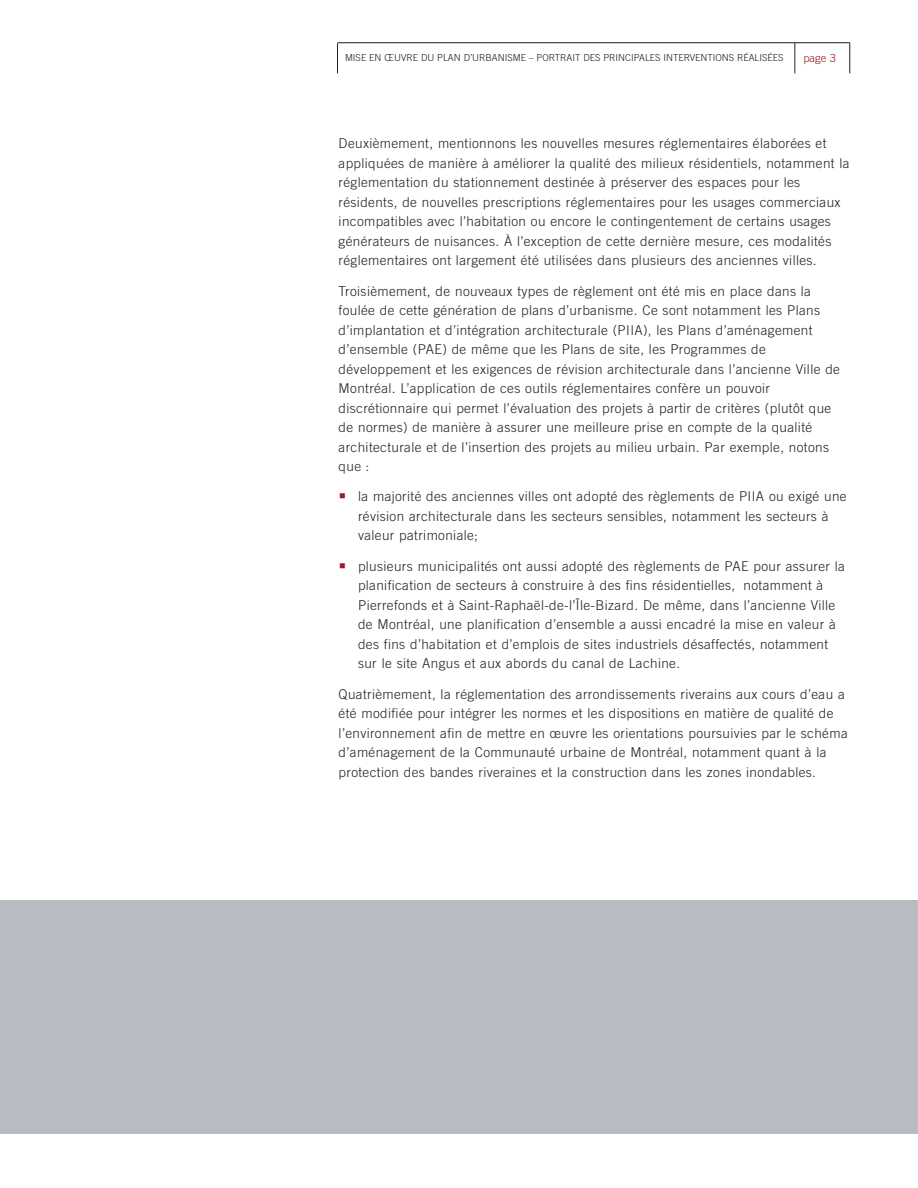
<style>
.page{position:relative;width:918px;height:1188px;background:#fff}
.page>*{position:absolute;margin:0;border:0;box-sizing:border-box;transform-origin:0 0}
.t1{font:300 13.5px/19.5px "Trade Gothic";letter-spacing:.03em;color:#231f20}
.t2{font:300 11.25px "Trade Gothic";color:#9a1a27}
.t3{font:300 9.6px "Trade Gothic";color:#231f20}
.s1{font-family:"Oblong";font-weight:700;font-size:27px;color:#9a1a27}
</style>
<div class="page">
<div style="left:0;top:900px;width:918px;height:234px;background:#b6bcc1"></div>
<hr style="left:338px;top:42px;width:512px;height:1px;background:#231f20">
<hr style="left:337px;top:43px;width:1px;height:30px;background:#231f20">
<hr style="left:795px;top:43px;width:1px;height:30px;background:#231f20">
<hr style="left:850px;top:43px;width:1px;height:30px;background:#231f20">
<p class="t3" style="left:345px;top:54px;width:440px">MISE EN ŒUVRE DU PLAN D’URBANISME – PORTRAIT DES PRINCIPALES INTERVENTIONS RÉALISÉES</p>
<p class="t2" style="left:803px;top:54px;width:34px">page 3</p>
<p class="t1" style="left:339px;top:135px;width:513px">Deuxièmement, mentionnons les nouvelles mesures réglementaires élaborées et appliquées de manière à améliorer la qualité des milieux résidentiels, notamment la réglementation du stationnement destinée à préserver des espaces pour les résidents, de nouvelles prescriptions réglementaires pour les usages commerciaux incompatibles avec l’habitation ou encore le contingentement de certains usages générateurs de nuisances. À l’exception de cette dernière mesure, ces modalités réglementaires ont largement été utilisées dans plusieurs des anciennes villes.</p>
<p class="t1" style="left:339px;top:282px;width:503px">Troisièmement, de nouveaux types de règlement ont été mis en place dans la foulée de cette génération de plans d’urbanisme. Ce sont notamment les Plans d’implantation et d’intégration architecturale (PIIA), les Plans d’aménagement d’ensemble (PAE) de même que les Plans de site, les Programmes de développement et les exigences de révision architecturale dans l’ancienne Ville de Montréal. L’application de ces outils réglementaires confère un pouvoir discrétionnaire qui permet l’évaluation des projets à partir de critères (plutôt que de normes) de manière à assurer une meilleure prise en compte de la qualité architecturale et de l’insertion des projets au milieu urbain. Par exemple, notons que :</p>
<p class="t1" style="left:358px;top:488px;width:490px;text-indent:-19px"><span class="s1">•</span> la majorité des anciennes villes ont adopté des règlements de PIIA ou exigé une révision architecturale dans les secteurs sensibles, notamment les secteurs à valeur patrimoniale;</p>
<p class="t1" style="left:358px;top:557px;width:488px;text-indent:-19px"><span class="s1">•</span> plusieurs municipalités ont aussi adopté des règlements de PAE pour assurer la planification de secteurs à construire à des fins résidentielles, notamment à Pierrefonds et à Saint-Raphaël-de-l’Île-Bizard. De même, dans l’ancienne Ville de Montréal, une planification d’ensemble a aussi encadré la mise en valeur à des fins d’habitation et d’emplois de sites industriels désaffectés, notamment sur le site Angus et aux abords du canal de Lachine.</p>
<p class="t1" style="left:339px;top:685px;width:511px">Quatrièmement, la réglementation des arrondissements riverains aux cours d’eau a été modifiée pour intégrer les normes et les dispositions en matière de qualité de l’environnement afin de mettre en œuvre les orientations poursuivies par le schéma d’aménagement de la Communauté urbaine de Montréal, notamment quant à la protection des bandes riveraines et la construction dans les zones inondables.</p>
</div>
